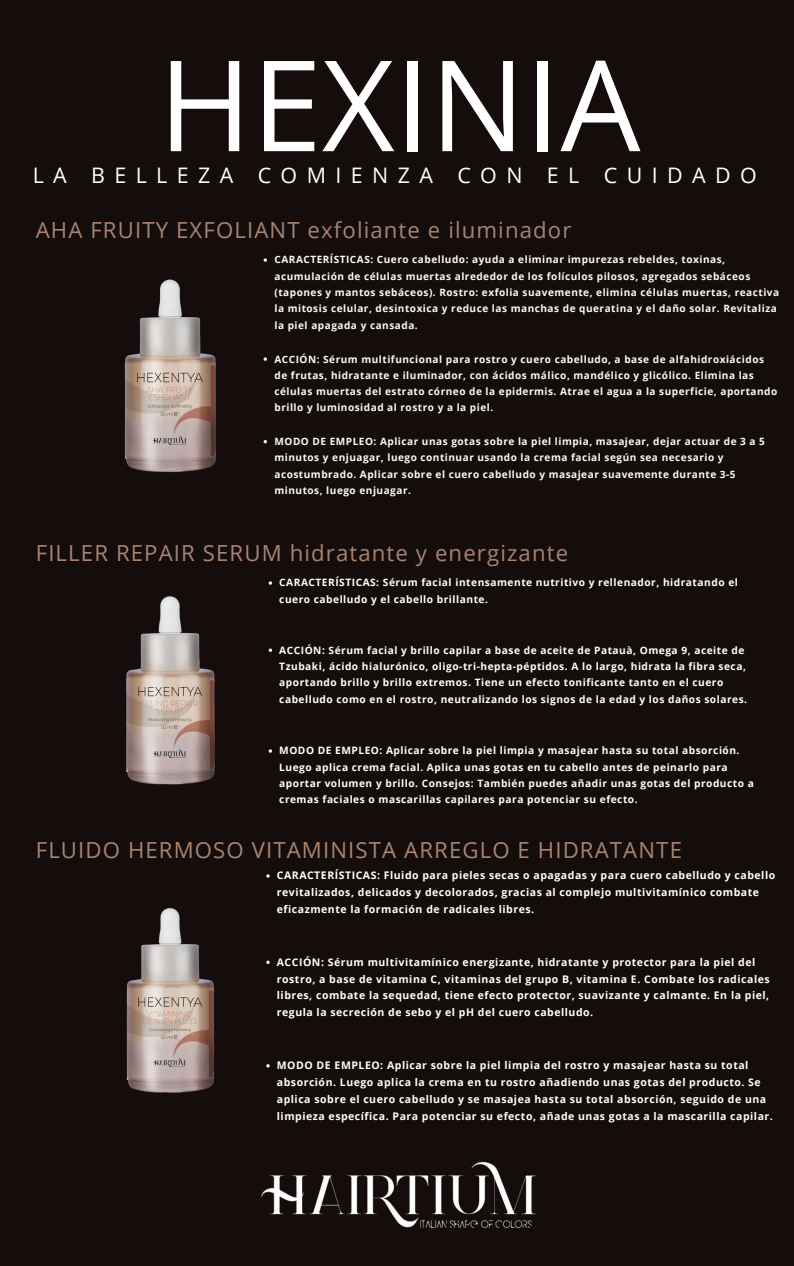
<style>
.page{position:relative;width:794px;height:1266px;background:#fff}
.page>*{position:absolute;margin:0;border:0;box-sizing:border-box;transform-origin:0 0}
.t1{font:126.23px "Open Sans";color:#fff}
.t2{font:22.2px "Open Sans";letter-spacing:.05em;color:#a88470}
.t3{font:21.38px "Open Sans";letter-spacing:.44em;color:#fff}
.t4{font:700 10.5px/16.9px "Open Sans";letter-spacing:.05em;color:#fff}
.t5{font:700 10.2px/16.4px "Open Sans";letter-spacing:.05em;color:#fff}
.t6{font:700 10.05px/16.4px "Open Sans";letter-spacing:.05em;color:#fafaf9}
</style>
<div class="page">
<div style="left:0;top:0;width:793px;height:1266px;background:#150d0c"></div>
<img style="left:261px;top:1161px;width:275px;height:67px">
<img style="left:126px;top:908px;width:89px;height:185px">
<img style="left:126px;top:596px;width:89px;height:189px">
<img style="left:124px;top:279px;width:92px;height:193px">
<svg style="left:263px;top:357px;width:4px;height:4px"></svg>
<svg style="left:263px;top:258px;width:4px;height:4px"></svg>
<svg style="left:263px;top:440px;width:4px;height:3px"></svg>
<svg style="left:268px;top:648px;width:4px;height:4px"></svg>
<svg style="left:268px;top:581px;width:4px;height:4px"></svg>
<p class="t1" style="left:158px;top:16px;width:483px">HEXINIA</p>
<p class="t3" style="left:257px;top:160px;width:177px">COMIENZ A</p>
<p class="t3" style="left:457px;top:160px;width:67px">CON</p>
<p class="t3" style="left:546px;top:160px;width:211px">EL CUIDADO</p>
<p class="t2" style="left:36px;top:215px;width:537px">AHA FRUITY EXFOLIANT exfoliante e iluminador</p>
<p class="t3" style="left:33px;top:160px;width:202px">LA BELLEZA</p>
<p class="t6" style="left:274px;top:251px;width:506px">CARACTERÍSTICAS: Cuero cabelludo: ayuda a eliminar impurezas rebeldes, toxinas, acumulación de células muertas alrededor de los folículos pilosos, agregados sebáceos (tapones y mantos sebáceos). Rostro: exfolia suavemente, elimina células muertas, reactiva la mitosis celular, desintoxica y reduce las manchas de queratina y el daño solar. Revitaliza la piel apagada y cansada.</p>
<p class="t6" style="left:274px;top:350px;width:504px">ACCIÓN: Sérum multifuncional para rostro y cuero cabelludo, a base de alfahidroxiácidos de frutas, hidratante e iluminador, con ácidos málico, mandélico y glicólico. Elimina las células muertas del estrato córneo de la epidermis. Atrae el agua a la superficie, aportando brillo y luminosidad al rostro y a la piel.</p>
<h2 class="t6" style="left:274px;top:433px;width:491px">MODO DE EMPLEO: Aplicar unas gotas sobre la piel limpia, masajear, dejar actuar de 3 a 5 minutos y enjuagar, luego continuar usando la crema facial según sea necesario y acostumbrado. Aplicar sobre el cuero cabelludo y masajear suavemente durante 3-5 minutos, luego enjuagar.</h2>
<h1 class="t2" style="left:36px;top:537px;width:533px">FILLER REPAIR SERUM hidratante y energizante</h1>
<p class="t5" style="left:279px;top:574px;width:460px">CARACTERÍSTICAS: Sérum facial intensamente nutritivo y rellenador, hidratando el cuero cabelludo y el cabello brillante.</p>
<p class="t5" style="left:279px;top:641px;width:469px">ACCIÓN: Sérum facial y brillo capilar a base de aceite de Patauà, Omega 9, aceite de Tzubaki, ácido hialurónico, oligo-tri-hepta-péptidos. A lo largo, hidrata la fibra seca, aportando brillo y brillo extremos. Tiene un efecto tonificante tanto en el cuero cabelludo como en el rostro, neutralizando los signos de la edad y los daños solares.</p>
<p class="t5" style="left:279px;top:742px;width:476px">MODO DE EMPLEO: Aplicar sobre la piel limpia y masajear hasta su total absorción.<br>Luego aplica crema facial. Aplica unas gotas en tu cabello antes de peinarlo para aportar volumen y brillo. Consejos: También puedes añadir unas gotas del producto a cremas faciales o mascarillas capilares para potenciar su efecto.</p>
<h2 class="t2" style="left:36px;top:834px;width:647px">FLUIDO HERMOSO VITAMINISTA ARREGLO E HIDRATANTE</h2>
<p class="t4" style="left:277px;top:867px;width:499px">CARACTERÍSTICAS: Fluido para pieles secas o apagadas y para cuero cabelludo y cabello revitalizados, delicados y decolorados, gracias al complejo multivitamínico combate eficazmente la formación de radicales libres.</p>
<p class="t4" style="left:277px;top:953px;width:494px">ACCIÓN: Sérum multivitamínico energizante, hidratante y protector para la piel del rostro, a base de vitamina C, vitaminas del grupo B, vitamina E. Combate los radicales libres, combate la sequedad, tiene efecto protector, suavizante y calmante. En la piel, regula la secreción de sebo y el pH del cuero cabelludo.</p>
<h1 class="t4" style="left:277px;top:1056px;width:497px">MODO DE EMPLEO: Aplicar sobre la piel limpia del rostro y masajear hasta su total absorción. Luego aplica la crema en tu rostro añadiendo unas gotas del producto. Se aplica sobre el cuero cabelludo y se masajea hasta su total absorción, seguido de una limpieza específica. Para potenciar su efecto, añade unas gotas a la mascarilla capilar.</h1>
</div>
